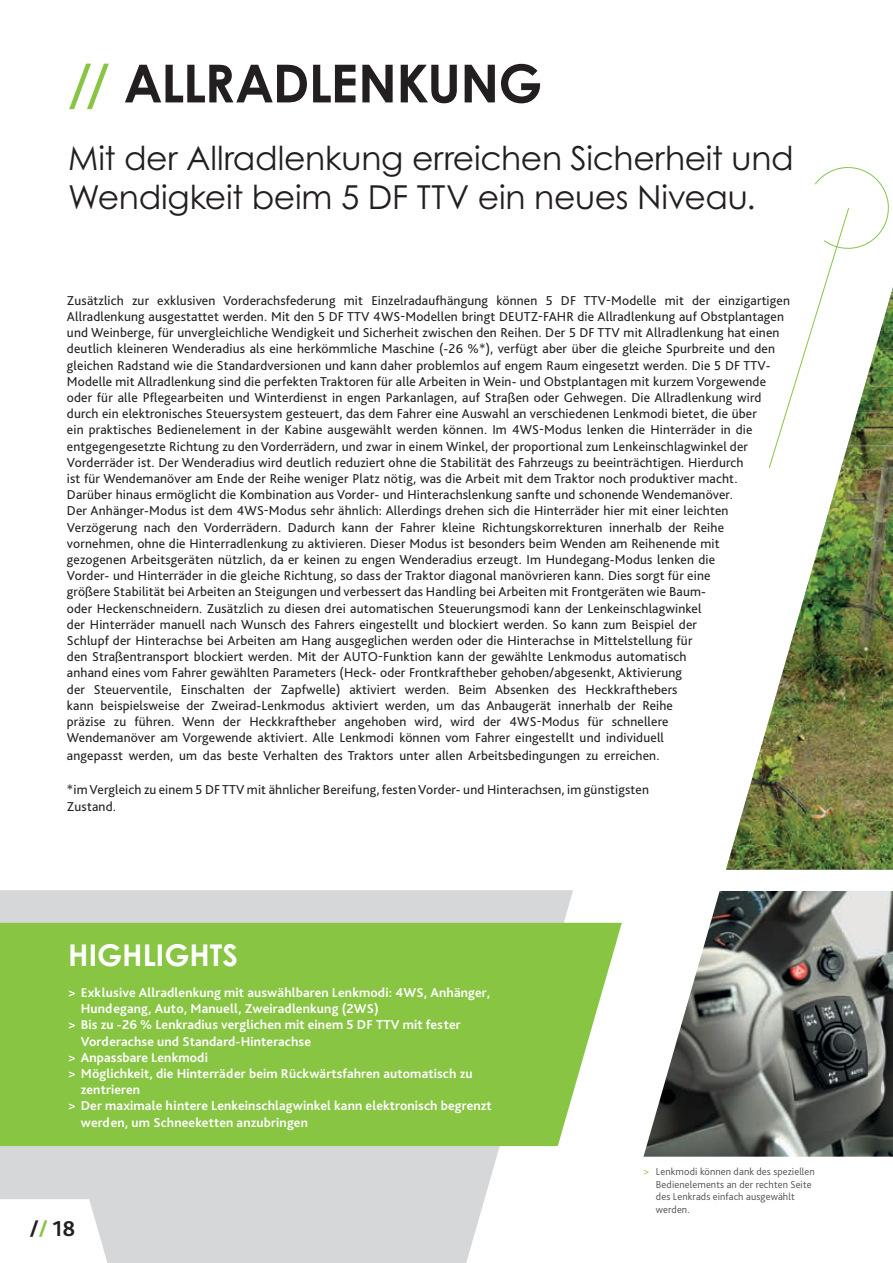
<style>
.page{position:relative;width:893px;height:1263px;background:#fff}
.page>*{position:absolute;margin:0;border:0;box-sizing:border-box;transform-origin:0 0}
.t1{font:700 52.5px "Century Gothic Pro";letter-spacing:-.02em;color:#231f20}
.t2{font:33px/39.6px "Century Gothic Pro";letter-spacing:-.01em;color:#231f20}
.t3{font:700 30px "Century Gothic Pro";letter-spacing:.005em;color:#fff}
.t4{font:700 22.5px "Bliss Pro";color:#231f20}
.t5{font:13.5px/16.2px "Bliss Pro";letter-spacing:.01em;color:#231f20}
.t6{font:700 13.5px "Bliss Pro";letter-spacing:.01em;color:#fff}
.t7{font:300 10.5px/12.6px "Bliss Pro";letter-spacing:.01em;color:#4d4d4f}
.s1{color:#88c543}
.s2{font-weight:400;color:#88c543}
</style>
<div class="page">
<svg style="left:0;top:890px;width:573px;height:373px;background:#dbdcdd"></svg>
<div style="left:0;top:923px;width:622px;height:223px;background:#88c543"></div>
<img style="left:726px;top:287px;width:167px;height:583px">
<img style="left:643px;top:891px;width:250px;height:266px">
<svg style="left:768px;top:167px;width:121px;height:302px"></svg>
<svg style="left:0;top:1199px;width:114px;height:64px"></svg>
<h1 class="t1" style="left:68px;top:51px;width:476px"><span class="s1">//</span> ALLRADLENKUNG</h1>
<h2 class="t2" style="left:68px;top:138px;width:727px">Mit der Allradlenkung erreichen Sicherheit und<br>Wendigkeit beim 5 DF TTV ein neues Niveau.</h2>
<p class="t5" style="left:67px;top:292px;width:724px">Zusätzlich zur exklusiven Vorderachsfederung mit Einzelradaufhängung können 5 DF TTV-Modelle mit der einzigartigen Allradlenkung ausgestattet werden. Mit den 5 DF TTV 4WS-Modellen bringt DEUTZ-FAHR die Allradlenkung auf Obstplantagen und Weinberge, für unvergleichliche Wendigkeit und Sicherheit zwischen den Reihen. Der 5 DF TTV mit Allradlenkung hat einen deutlich kleineren Wenderadius als eine herkömmliche Maschine (-26 %*), verfügt aber über die gleiche Spurbreite und den gleichen Radstand wie die Standardversionen und kann daher problemlos auf engem Raum eingesetzt werden. Die 5 DF TTV-Modelle mit Allradlenkung sind die perfekten Traktoren für alle Arbeiten in Wein- und Obstplantagen mit kurzem Vorgewende oder für alle Pflegearbeiten und Winterdienst in engen Parkanlagen, auf Straßen oder Gehwegen. Die Allradlenkung wird durch ein elektronisches Steuersystem gesteuert, das dem Fahrer eine Auswahl an verschiedenen Lenkmodi bietet, die über<br>ein praktisches Bedienelement in der Kabine ausgewählt werden können. Im 4WS-Modus lenken die Hinterräder in die entgegengesetzte Richtung zu den Vorderrädern, und zwar in einem Winkel, der proportional zum Lenkeinschlagwinkel der Vorderräder ist. Der Wenderadius wird deutlich reduziert ohne die Stabilität des Fahrzeugs zu beeinträchtigen. Hierdurch<br>ist für Wendemanöver am Ende der Reihe weniger Platz nötig, was die Arbeit mit dem Traktor noch produktiver macht.<br>Darüber hinaus ermöglicht die Kombination aus Vorder- und Hinterachslenkung sanfte und schonende Wendemanöver.<br>Der Anhänger-Modus ist dem 4WS-Modus sehr ähnlich: Allerdings drehen sich die Hinterräder hier mit einer leichten Verzögerung nach den Vorderrädern. Dadurch kann der Fahrer kleine Richtungskorrekturen innerhalb der Reihe vornehmen, ohne die Hinterradlenkung zu aktivieren. Dieser Modus ist besonders beim Wenden am Reihenende mit<br>gezogenen Arbeitsgeräten nützlich, da er keinen zu engen Wenderadius erzeugt. Im Hundegang-Modus lenken die<br>Vorder- und Hinterräder in die gleiche Richtung, so dass der Traktor diagonal manövrieren kann. Dies sorgt für eine<br>größere Stabilität bei Arbeiten an Steigungen und verbessert das Handling bei Arbeiten mit Frontgeräten wie Baum-<br>oder Heckenschneidern. Zusätzlich zu diesen drei automatischen Steuerungsmodi kann der Lenkeinschlagwinkel<br>der Hinterräder manuell nach Wunsch des Fahrers eingestellt und blockiert werden. So kann zum Beispiel der<br>Schlupf der Hinterachse bei Arbeiten am Hang ausgeglichen werden oder die Hinterachse in Mittelstellung für<br>den Straßentransport blockiert werden. Mit der AUTO-Funktion kann der gewählte Lenkmodus automatisch<br>anhand eines vom Fahrer gewählten Parameters (Heck- oder Frontkraftheber gehoben/abgesenkt, Aktivierung<br>der Steuerventile, Einschalten der Zapfwelle) aktiviert werden. Beim Absenken des Heckkrafthebers<br>kann beispielsweise der Zweirad-Lenkmodus aktiviert werden, um das Anbaugerät innerhalb der Reihe<br>präzise zu führen. Wenn der Heckkraftheber angehoben wird, wird der 4WS-Modus für schnellere<br>Wendemanöver am Vorgewende aktiviert. Alle Lenkmodi können vom Fahrer eingestellt und individuell</p>
<p class="t5" style="left:67px;top:748px;width:594px">angepasst werden, um das beste Verhalten des Traktors unter allen Arbeitsbedingungen zu erreichen.</p>
<p class="t5" style="left:67px;top:782px;width:584px">*im Vergleich zu einem 5 DF TTV mit ähnlicher Bereifung, festen Vorder- und Hinterachsen, im günstigsten<br>Zustand.</p>
<h3 class="t3" style="left:68px;top:936px;width:172px">HIGHLIGHTS</h3>
<p class="t6" style="left:68px;top:984px;width:424px">&gt; Exklusive Allradlenkung mit auswählbaren Lenkmodi: 4WS, Anhänger,</p>
<p class="t6" style="left:81px;top:1000px;width:299px">Hundegang, Auto, Manuell, Zweiradlenkung (2WS)</p>
<p class="t6" style="left:68px;top:1016px;width:394px">&gt; Bis zu -26 % Lenkradius verglichen mit einem 5 DF TTV mit fester</p>
<p class="t6" style="left:81px;top:1033px;width:232px">Vorderachse und Standard-Hinterachse</p>
<p class="t6" style="left:68px;top:1049px;width:141px">&gt; Anpassbare Lenkmodi</p>
<p class="t6" style="left:68px;top:1065px;width:406px">&gt; Möglichkeit, die Hinterräder beim Rückwärtsfahren automatisch zu</p>
<p class="t6" style="left:81px;top:1081px;width:61px">zentrieren</p>
<p class="t6" style="left:68px;top:1097px;width:425px">&gt; Der maximale hintere Lenkeinschlagwinkel kann elektronisch begrenzt</p>
<p class="t6" style="left:81px;top:1114px;width:229px">werden, um Schneeketten anzubringen</p>
<h3 class="t4" style="left:30px;top:1215px;width:47px">/<span class="s1">/</span> 18</h3>
<p class="t7" style="left:656px;top:1165px;width:160px;text-indent:-13px"><span class="s2">&gt;</span> Lenkmodi können dank des speziellen<br>Bedienelements an der rechten Seite des Lenkrads einfach ausgewählt werden.</p>
</div>
